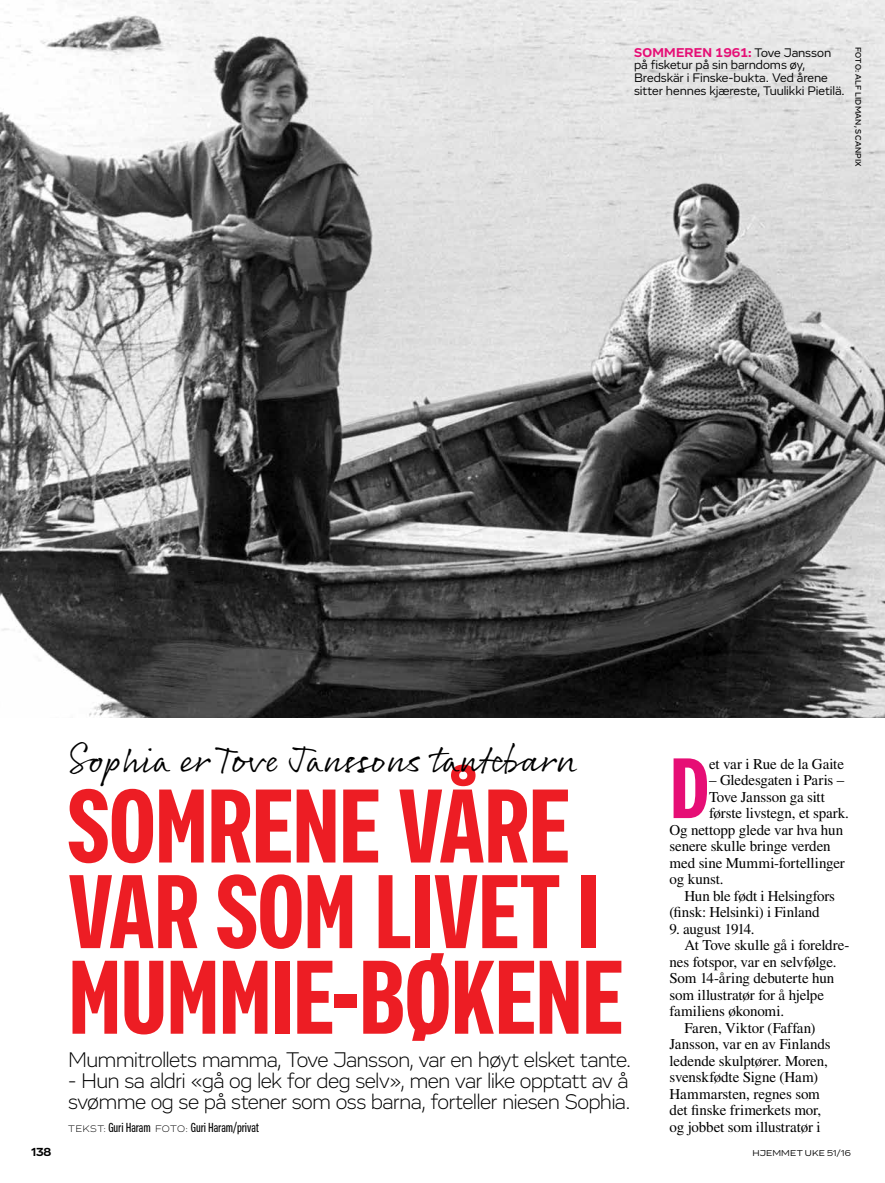
<style>
.page{position:relative;width:885px;height:1183px;background:#fff}
.page>*{position:absolute;margin:0;border:0;box-sizing:border-box;transform-origin:0 0}
.t1{font:900 108px/85.5px "Vito Compressed";letter-spacing:-.015em;color:#ed1d24}
.t2{font:900 88.35px "Vito Compressed";color:#e60e75}
.t3{font:37.5px "Rollerscript Smooth";color:#000}
.t4{font:300 21.75px/21px "Vito";letter-spacing:-.03em;color:#000}
.t5{font:15px "Times LT Std";letter-spacing:-.01em;color:#000}
.t6{font:500 13.5px "Vito Compressed";letter-spacing:-.005em;color:#000}
.t7{font:700 13.2px "Vito";letter-spacing:.02em;color:#e60e75}
.t8{font:12.75px/12.8px "Vito";letter-spacing:-.005em;color:#000}
.t9{font:700 12px "Vito";color:#000}
.t10{font:8.7px "Vito Extended";letter-spacing:.02em;color:#000}
.t11{font:500 8.25px "Vito";letter-spacing:.025em;color:#000}
.s1{font-weight:400;font-size:12.75px;color:#000}
.s2{font-family:"Vito Extended";font-weight:300;font-size:9.75px}
</style>
<div class="page">
<img style="left:0;top:0;width:884px;height:717px">
<p class="t7" style="left:634px;top:44px;width:199px">SOMMEREN 1961: <span class="s1">Tove Jansson</span></p>
<p class="t8" style="left:634px;top:59px;width:212px">på fisketur på sin barndoms øy,<br>Bredskär i Finske-bukta. Ved årene sitter hennes kjæreste, Tuulikki Pietilä.</p>
<p class="t11" style="left:863px;top:47px;width:121px;rotate:90deg">Foto: Alf Lidman, Scanpix</p>
<h3 class="t3" style="left:67px;top:736px;width:511px">Sophia er Tove Janssons tantebarn</h3>
<h1 class="t1" style="left:68px;top:783px;width:557px">SOMRENE VÅRE<br>VAR SOM LIVET I<br>MUMMIE-BØKENE</h1>
<h3 class="t4" style="left:68px;top:1048px;width:564px">Mummitrollets mamma, Tove Jansson, var en høyt elsket tante.</h3>
<h3 class="t4" style="left:68px;top:1069px;width:564px">- Hun sa aldri «gå og lek for deg selv», men var like opptatt av å svømme og se på stener som oss barna, forteller niesen Sophia.</h3>
<p class="t6" style="left:68px;top:1119px;width:192px"><span class="s2">TEKST:</span> Guri Haram <span class="s2">FOTO:</span> Guri Haram/privat</p>
<h2 class="t2" style="left:669px;top:737px;width:41px">D</h2>
<p class="t5" style="left:709px;top:754px;width:136px">et var i Rue de la Gaite</p>
<p class="t5" style="left:709px;top:771px;width:137px">– Gledesgaten i Paris –</p>
<p class="t5" style="left:709px;top:787px;width:117px">Tove Jansson ga sitt</p>
<p class="t5" style="left:709px;top:804px;width:141px">første livstegn, et spark.</p>
<p class="t5" style="left:669px;top:820px;width:175px">Og nettopp glede var hva hun</p>
<p class="t5" style="left:669px;top:837px;width:163px">senere skulle bringe verden</p>
<p class="t5" style="left:669px;top:853px;width:177px">med sine Mummi-fortellinger</p>
<p class="t5" style="left:669px;top:870px;width:56px">og kunst.</p>
<p class="t5" style="left:684px;top:886px;width:152px">Hun ble født i Helsingfors</p>
<p class="t5" style="left:669px;top:903px;width:151px">(finsk: Helsinki) i Finland</p>
<p class="t5" style="left:669px;top:919px;width:87px">9. august 1914.</p>
<p class="t5" style="left:684px;top:936px;width:165px">At Tove skulle gå i foreldre-</p>
<p class="t5" style="left:669px;top:952px;width:168px">nes fotspor, var en selvfølge.</p>
<p class="t5" style="left:669px;top:969px;width:166px">Som 14-åring debuterte hun</p>
<p class="t5" style="left:669px;top:985px;width:156px">som illustratør for å hjelpe</p>
<p class="t5" style="left:669px;top:1002px;width:116px">familiens økonomi.</p>
<p class="t5" style="left:684px;top:1018px;width:132px">Faren, Viktor (Faffan)</p>
<p class="t5" style="left:669px;top:1035px;width:163px">Jansson, var en av Finlands</p>
<p class="t5" style="left:669px;top:1051px;width:160px">ledende skulptører. Moren,</p>
<p class="t5" style="left:669px;top:1068px;width:150px">svenskfødte Signe (Ham)</p>
<p class="t5" style="left:669px;top:1084px;width:152px">Hammarsten, regnes som</p>
<p class="t5" style="left:669px;top:1101px;width:153px">det finske frimerkets mor,</p>
<p class="t5" style="left:669px;top:1117px;width:153px">og jobbet som illustratør i</p>
<p class="t9" style="left:31px;top:1143px;width:22px">138</p>
<p class="t10" style="left:752px;top:1147px;width:100px">HJEMMET UKE 51/16</p>
</div>
